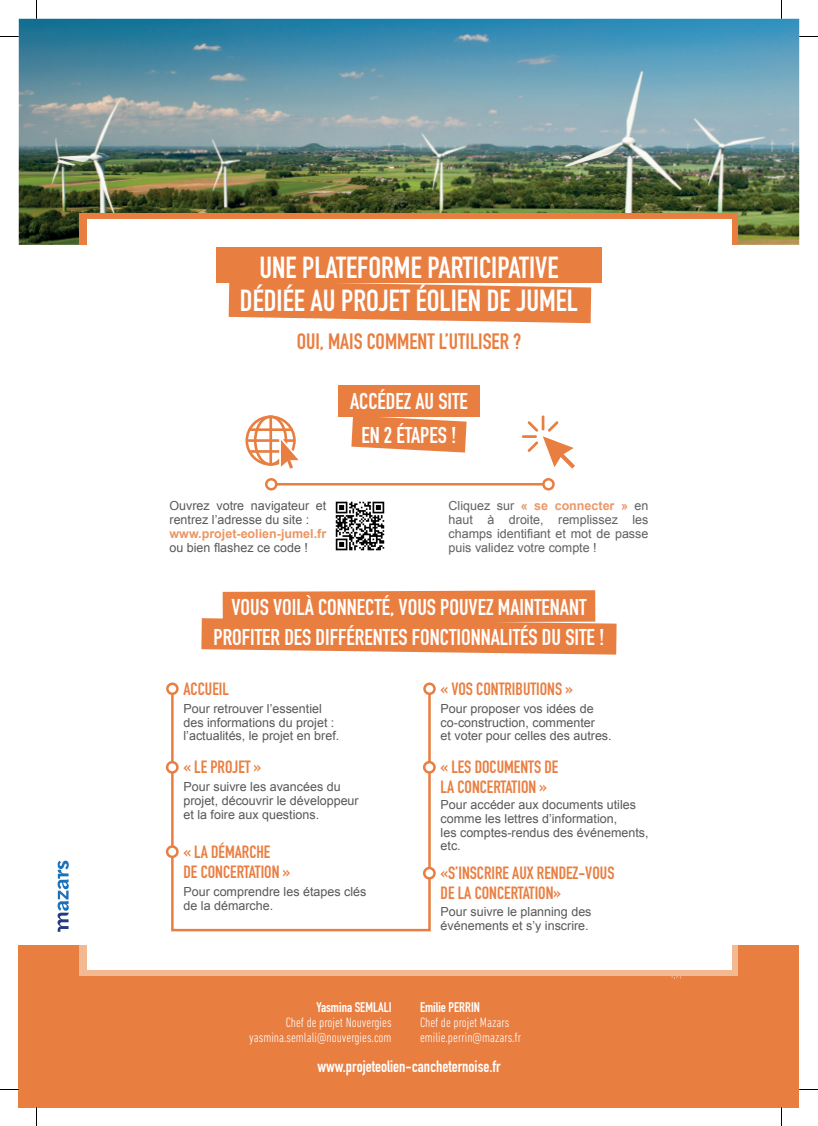
<style>
.page{position:relative;width:818px;height:1126px;background:#fff}
.page>*{position:absolute;margin:0;border:0;box-sizing:border-box;transform-origin:0 0}
.t1{font:700 30px/33.8px "DIN Condensed";color:#fff;text-align:center}
.t2{font:700 22.5px/33.8px "DIN Condensed";color:#fff;text-align:center}
.t3{font:700 22px "DIN Condensed";color:#e97e41}
.t4{font:700 17.5px/20px "DIN Condensed";color:#e97e41}
.t5{font:700 16.25px "DIN Condensed";color:#fff}
.t6{font:300 condensed 13.75px/15px "DIN Next LT Pro";color:#fff;text-align:right}
.t7{font:700 13.75px "DIN Condensed";color:#fff}
.t8{font:12.5px/13.8px "Arial";color:#57585a}
.t9{font:12.5px/13.8px "Arial";color:#606163;text-align:justify}
.t10{font:700 12.5px "Arial";color:#ed9561}
.s1{font-weight:700;color:#ec9869}
</style>
<div class="page">
<img style="left:19px;top:19px;width:779px;height:226px">
<div style="left:19px;top:944px;width:779px;height:163px;background:#e97e41"></div>
<svg style="left:668px;top:975px;width:12px;height:3px"></svg>
<div style="left:80px;top:213px;width:657px;height:32px;background:#e97e41"></div>
<div style="left:80px;top:944px;width:657px;height:31px;background:linear-gradient(to right,#f3b992,#f3ba94)"></div>
<div style="left:87px;top:219px;width:643px;height:750px;background:#fff"></div>
<svg style="left:58px;top:860px;width:11px;height:71px"></svg>
<div style="left:171px;top:692px;width:259px;height:239px;border:2px solid #e97e41"></div>
<div style="left:423px;top:682px;width:12px;height:13px;border:2px solid #e97e41;border-radius:50%"></div>
<div style="left:166px;top:682px;width:12px;height:13px;border:2px solid #e97e41;border-radius:50%"></div>
<div style="left:216px;top:247px;width:385px;height:36px;background:#e97e41"></div>
<div style="left:338px;top:385px;width:141px;height:31px;background:#e97e41"></div>
<svg style="left:351px;top:416px;width:115px;height:36px;background:#eb8e58"></svg>
<svg style="left:201px;top:590px;width:415px;height:64px;background:#eb8b54"></svg>
<svg style="left:228px;top:283px;width:363px;height:40px;background:#eb8d57"></svg>
<img style="left:335px;top:501px;width:50px;height:50px">
<hr style="left:276px;top:483px;width:267px;height:2px;background:#e97e41">
<div style="left:265px;top:478px;width:12px;height:12px;border:2px solid #e97e41;border-radius:50%"></div>
<div style="left:542px;top:478px;width:12px;height:12px;border:2px solid #e97e41;border-radius:50%"></div>
<svg style="left:245px;top:415px;width:53px;height:53px"></svg>
<svg style="left:522px;top:415px;width:52px;height:53px"></svg>
<svg style="left:167px;top:762px;width:10px;height:10px"></svg>
<div style="left:166px;top:760px;width:12px;height:13px;border:2px solid #e97e41;border-radius:50%"></div>
<svg style="left:167px;top:846px;width:10px;height:10px"></svg>
<div style="left:166px;top:845px;width:12px;height:13px;border:2px solid #e97e41;border-radius:50%"></div>
<svg style="left:424px;top:762px;width:10px;height:10px"></svg>
<div style="left:422px;top:760px;width:13px;height:13px;border:2px solid #e97e41;border-radius:50%"></div>
<svg style="left:424px;top:867px;width:10px;height:11px"></svg>
<div style="left:422px;top:866px;width:13px;height:13px;border:2px solid #e97e41;border-radius:50%"></div>
<svg style="left:0;top:36px;width:19px;height:1px"></svg>
<svg style="left:798px;top:36px;width:19px;height:1px"></svg>
<svg style="left:0;top:1088px;width:19px;height:2px"></svg>
<svg style="left:798px;top:1088px;width:19px;height:2px"></svg>
<svg style="left:36px;top:0;width:1px;height:19px"></svg>
<svg style="left:36px;top:1107px;width:1px;height:18px"></svg>
<h1 class="t1" style="left:240px;top:250px;width:339px">UNE PLATEFORME PARTICIPATIVE<br>DÉDIÉE AU PROJET ÉOLIEN DE JUMEL</h1>
<h3 class="t3" style="left:296px;top:326px;width:226px">OUI, MAIS COMMENT L’UTILISER ?</h3>
<p class="t8" style="left:169px;top:499px;width:158px">Ouvrez votre navigateur et rentrez l’adresse du site :</p>
<p class="t10" style="left:169px;top:525px;width:158px">www.projet-eolien-jumel.fr</p>
<p class="t8" style="left:169px;top:540px;width:140px">ou bien flashez ce code !</p>
<h2 class="t2" style="left:350px;top:384px;width:119px">ACCÉDEZ AU SITE<br>EN 2 ÉTAPES !</h2>
<p class="t9" style="left:448px;top:499px;width:201px">Cliquez sur <span class="s1">« se connecter »</span> en haut à droite, remplissez les champs identifiant et mot de passe puis validez votre compte !</p>
<h2 class="t2" style="left:213px;top:592px;width:392px;line-height:30px">VOUS VOILÀ CONNECTÉ, VOUS POUVEZ MAINTENANT<br>PROFITER DES DIFFÉRENTES FONCTIONNALITÉS DU SITE !</h2>
<h3 class="t4" style="left:183px;top:678px;width:47px">ACCUEIL</h3>
<h3 class="t4" style="left:440px;top:678px;width:134px">« VOS CONTRIBUTIONS »</h3>
<p class="t8" style="left:183px;top:701px;width:157px">Pour retrouver l’essentiel des informations du projet : l’actualités, le projet en bref.</p>
<p class="t8" style="left:440px;top:701px;width:172px">Pour proposer vos idées de co-construction, commenter<br>et voter pour celles des autres.</p>
<p class="t8" style="left:183px;top:780px;width:177px">Pour suivre les avancées du projet, découvrir le développeur et la foire aux questions.</p>
<h3 class="t4" style="left:183px;top:757px;width:79px">« LE PROJET »</h3>
<h3 class="t4" style="left:440px;top:757px;width:119px">« LES DOCUMENTS DE<br>LA CONCERTATION »</h3>
<p class="t8" style="left:440px;top:798px;width:209px">Pour accéder aux documents utiles comme les lettres d’information,<br>les comptes-rendus des événements, etc.</p>
<h3 class="t4" style="left:183px;top:841px;width:108px">« LA DÉMARCHE<br>DE CONCERTATION »</h3>
<h3 class="t4" style="left:440px;top:863px;width:175px">«S’INSCRIRE AUX RENDEZ-VOUS<br>DE LA CONCERTATION»</h3>
<p class="t8" style="left:183px;top:884px;width:184px">Pour comprendre les étapes clés de la démarche.</p>
<p class="t8" style="left:440px;top:905px;width:152px">Pour suivre le planning des événements et s’y inscrire.</p>
<p class="t7" style="left:316px;top:997px;width:77px">Yasmina SEMLALI</p>
<p class="t6" style="left:249px;top:1014px;width:144px">Chef de projet Nouvergies yasmina.semlali@nouvergies.com</p>
<p class="t7" style="left:420px;top:997px;width:61px">Emilie PERRIN</p>
<p class="t6" style="left:420px;top:1014px;width:103px;text-align:left">Chef de projet Mazars emilie.perrin@mazars.fr</p>
<h3 class="t5" style="left:317px;top:1055px;width:184px">www.projeteolien-cancheternoise.fr</h3>
</div>
